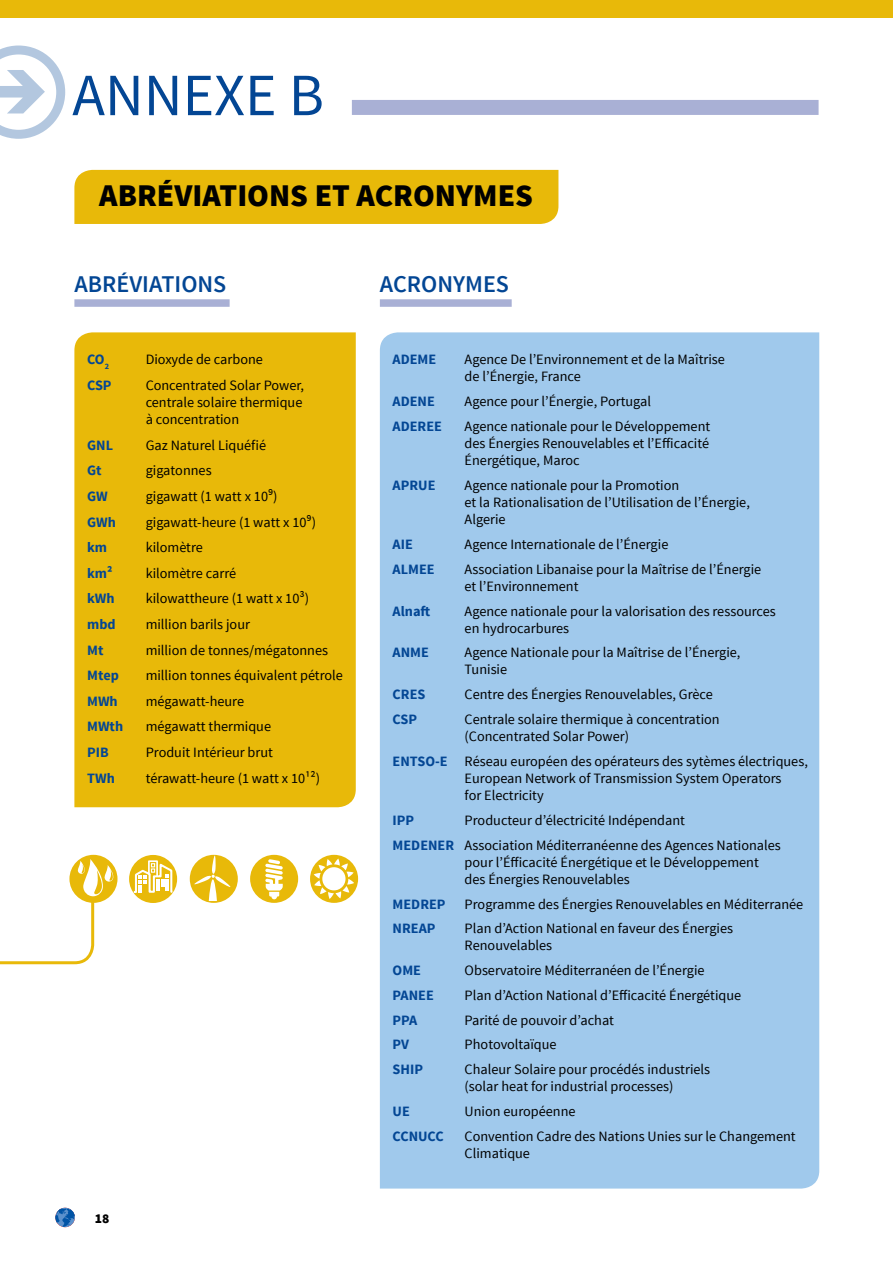
<style>
.page{position:relative;width:893px;height:1263px;background:#fff}
.page>*{position:absolute;margin:0;border:0;box-sizing:border-box;transform-origin:0 0}
.t1{font:60px "Source Sans Pro";color:#034694}
.t2{font:900 31.5px "Source Sans Pro";color:#000}
.t3{font:600 24px "Source Sans Pro";color:#034694}
.t4{font:14.25px/17.1px "Source Sans Pro";color:#000}
.t5{font:700 14.25px "Source Sans Pro";color:#034694}
.t6{font:900 13.5px "Source Sans Pro";color:#000}
.s1{font-weight:700;color:#034694}
</style>
<div class="page">
<div style="left:74px;top:170px;width:484px;height:54px;background:#e8b909"></div>
<div style="left:74px;top:332px;width:282px;height:475px;background:#e8b909"></div>
<div style="left:380px;top:332px;width:439px;height:856px;background:#a0c9ec"></div>
<svg style="left:55px;top:1208px;width:20px;height:19px"></svg>
<div style="left:352px;top:100px;width:467px;height:15px;background:#a9b0d5"></div>
<svg style="left:0;top:45px;width:65px;height:94px"></svg>
<div style="left:74px;top:299px;width:156px;height:8px;background:#a9b0d5"></div>
<div style="left:380px;top:299px;width:132px;height:8px;background:#a9b0d5"></div>
<div style="left:310px;top:855px;width:48px;height:48px;background:#e8b909;border-radius:50%"></div>
<div style="left:250px;top:855px;width:48px;height:48px;background:#e8b909;border-radius:50%"></div>
<div style="left:190px;top:855px;width:48px;height:48px;background:#e8b909;border-radius:50%"></div>
<svg style="left:194px;top:855px;width:37px;height:46px"></svg>
<svg style="left:314px;top:858px;width:40px;height:41px"></svg>
<div style="left:322px;top:867px;width:23px;height:23px;background:#fff;border-radius:50%"></div>
<div style="left:129px;top:855px;width:48px;height:48px;background:#e8b909;border-radius:50%"></div>
<svg style="left:132px;top:859px;width:42px;height:35px"></svg>
<div style="left:69px;top:855px;width:48px;height:48px;background:#e8b909;border-radius:50%"></div>
<svg style="left:0;top:859px;width:113px;height:106px"></svg>
<svg style="left:265px;top:859px;width:18px;height:40px"></svg>
<div style="left:0;top:0;width:893px;height:17px;background:#e8b909"></div>
<p class="t1" style="left:72px;top:58px;width:253px">ANNEXE B</p>
<p class="t2" style="left:99px;top:175px;width:435px">ABRÉVIATIONS ET ACRONYMES</p>
<p class="t3" style="left:74px;top:269px;width:153px">ABRÉVIATIONS</p>
<p class="t3" style="left:380px;top:269px;width:131px">ACRONYMES</p>
<p class="t5" style="left:87px;top:350px;width:23px">CO<sub>2</sub></p>
<p class="t4" style="left:146px;top:351px;width:119px">Dioxyde de carbone</p>
<p class="t5" style="left:87px;top:376px;width:26px">CSP</p>
<p class="t4" style="left:146px;top:377px;width:160px;text-align:justify">Concentrated Solar Power, centrale solaire thermique à concentration</p>
<p class="t5" style="left:87px;top:436px;width:27px">GNL</p>
<p class="t4" style="left:146px;top:437px;width:122px">Gaz Naturel Liquéfié</p>
<p class="t5" style="left:87px;top:461px;width:16px">Gt</p>
<p class="t4" style="left:146px;top:462px;width:67px">gigatonnes</p>
<p class="t5" style="left:87px;top:487px;width:22px">GW</p>
<p class="t4" style="left:146px;top:488px;width:133px">gigawatt (1 watt x 10⁹)</p>
<p class="t5" style="left:87px;top:513px;width:30px">GWh</p>
<p class="t4" style="left:146px;top:513px;width:172px">gigawatt-heure (1 watt x 10⁹)</p>
<p class="t5" style="left:87px;top:538px;width:22px">km</p>
<p class="t4" style="left:146px;top:539px;width:59px">kilomètre</p>
<p class="t5" style="left:87px;top:564px;width:27px">km²</p>
<p class="t4" style="left:146px;top:565px;width:92px">kilomètre carré</p>
<p class="t5" style="left:87px;top:589px;width:29px">kWh</p>
<p class="t4" style="left:146px;top:590px;width:165px">kilowattheure (1 watt x 10³)</p>
<p class="t5" style="left:87px;top:615px;width:30px">mbd</p>
<p class="t4" style="left:146px;top:616px;width:106px">million barils jour</p>
<p class="t5" style="left:87px;top:641px;width:18px">Mt</p>
<p class="t4" style="left:146px;top:642px;width:184px">million de tonnes/mégatonnes</p>
<p class="t5" style="left:87px;top:666px;width:33px">Mtep</p>
<p class="t4" style="left:146px;top:667px;width:199px">million tonnes équivalent pétrole</p>
<p class="t5" style="left:87px;top:692px;width:32px">MWh</p>
<p class="t4" style="left:146px;top:693px;width:100px">mégawatt-heure</p>
<p class="t5" style="left:87px;top:717px;width:38px">MWth</p>
<p class="t4" style="left:146px;top:718px;width:127px">mégawatt thermique</p>
<p class="t5" style="left:87px;top:743px;width:23px">PIB</p>
<p class="t4" style="left:146px;top:744px;width:129px">Produit Intérieur brut</p>
<p class="t5" style="left:87px;top:769px;width:29px">TWh</p>
<p class="t4" style="left:146px;top:770px;width:176px">térawatt-heure (1 watt x 10¹²)</p>
<p class="t6" style="left:95px;top:1209px;width:16px">18</p>
<p class="t5" style="left:393px;top:350px;width:45px">ADEME</p>
<p class="t4" style="left:465px;top:351px;width:262px">Agence De l’Environnement et de la Maîtrise de l’Énergie, France</p>
<p class="t5" style="left:393px;top:392px;width:44px">ADENE</p>
<p class="t4" style="left:465px;top:393px;width:188px">Agence pour l’Énergie, Portugal</p>
<p class="t5" style="left:393px;top:417px;width:51px">ADEREE</p>
<p class="t4" style="left:465px;top:418px;width:247px;text-align:justify">Agence nationale pour le Développement des Énergies Renouvelables et l’Efficacité Énergétique, Maroc</p>
<p class="t5" style="left:393px;top:476px;width:44px">APRUE</p>
<p class="t4" style="left:465px;top:477px;width:287px">Agence nationale pour la Promotion<br>et la Rationalisation de l’Utilisation de l’Énergie,<br>Algerie</p>
<p class="t5" style="left:393px;top:535px;width:22px">AIE</p>
<p class="t4" style="left:465px;top:536px;width:205px">Agence Internationale de l’Énergie</p>
<p class="t5" style="left:393px;top:560px;width:44px">ALMEE</p>
<p class="t4" style="left:465px;top:561px;width:298px">Association Libanaise pour la Maîtrise de l’Énergie et l’Environnement</p>
<p class="t5" style="left:393px;top:602px;width:39px">Alnaft</p>
<p class="t4" style="left:465px;top:602px;width:313px">Agence nationale pour la valorisation des ressources en hydrocarbures</p>
<p class="t5" style="left:393px;top:643px;width:38px">ANME</p>
<p class="t4" style="left:465px;top:644px;width:277px">Agence Nationale pour la Maîtrise de l’Énergie,<br>Tunisie</p>
<p class="t5" style="left:393px;top:685px;width:34px">CRES</p>
<p class="t4" style="left:465px;top:686px;width:250px">Centre des Énergies Renouvelables, Grèce</p>
<p class="t5" style="left:393px;top:710px;width:26px">CSP</p>
<p class="t4" style="left:465px;top:711px;width:257px">Centrale solaire thermique à concentration (Concentrated Solar Power)</p>
<p class="t4" style="left:393px;top:753px;width:417px"><span class="s1">ENTSO-E</span> Réseau européen des opérateurs des sytèmes électriques,</p>
<p class="t4" style="left:465px;top:770px;width:318px">European Network of Transmission System Operators for Electricity</p>
<p class="t5" style="left:393px;top:811px;width:23px">IPP</p>
<p class="t4" style="left:465px;top:812px;width:222px">Producteur d’électricité Indépendant</p>
<p class="t4" style="left:465px;top:836px;width:318px;text-indent:-72px"><span class="s1">MEDENER</span> Association Méditerranéenne des Agences Nationales pour l’Éfficacité Énergétique et le Développement des Énergies Renouvelables</p>
<p class="t5" style="left:393px;top:895px;width:54px">MEDREP</p>
<p class="t4" style="left:465px;top:895px;width:340px">Programme des Énergies Renouvelables en Méditerranée</p>
<p class="t5" style="left:393px;top:919px;width:44px">NREAP</p>
<p class="t4" style="left:465px;top:920px;width:270px">Plan d’Action National en faveur des Énergies<br>Renouvelables</p>
<p class="t5" style="left:393px;top:961px;width:30px">OME</p>
<p class="t4" style="left:465px;top:962px;width:241px">Observatoire Méditerranéen de l’Énergie</p>
<p class="t5" style="left:393px;top:986px;width:43px">PANEE</p>
<p class="t4" style="left:465px;top:987px;width:278px">Plan d’Action National d’Efficacité Énergétique</p>
<p class="t5" style="left:393px;top:1011px;width:26px">PPA</p>
<p class="t4" style="left:465px;top:1011px;width:151px">Parité de pouvoir d’achat</p>
<p class="t5" style="left:393px;top:1035px;width:18px">PV</p>
<p class="t4" style="left:465px;top:1036px;width:93px">Photovoltaïque</p>
<p class="t5" style="left:393px;top:1060px;width:32px">SHIP</p>
<p class="t4" style="left:465px;top:1061px;width:247px">Chaleur Solaire pour procédés industriels (solar heat for industrial processes)</p>
<p class="t5" style="left:393px;top:1102px;width:19px">UE</p>
<p class="t4" style="left:465px;top:1103px;width:112px">Union européenne</p>
<p class="t5" style="left:393px;top:1127px;width:53px">CCNUCC</p>
<p class="t4" style="left:465px;top:1128px;width:333px">Convention Cadre des Nations Unies sur le Changement<br>Climatique</p>
</div>
